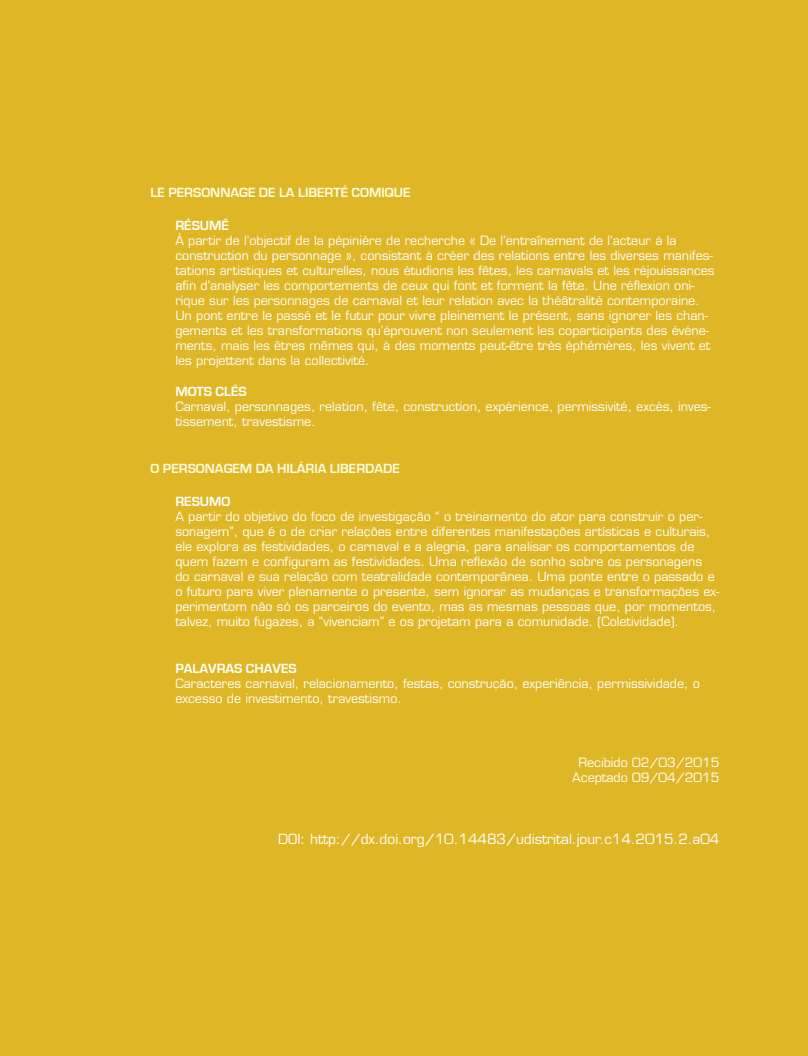
<style>
.page{position:relative;width:808px;height:1056px;background:#dfb625}
.page>*{position:absolute;margin:0;border:0;box-sizing:border-box;transform-origin:0 0}
.t1{font:13.75px "Eurostile";color:#fff}
.t2{font:700 13.75px "Eurostile";color:#fffce1}
.t3{font:700 13.75px "Eurostile";color:#fff}
.t4{font:12.5px/15px "Eurostile";color:#fff}
</style>
<div class="page">
<p class="t2" style="left:151px;top:185px;width:252px">LE PERSONNAGE DE LA LIBERTÉ COMIQUE</p>
<p class="t3" style="left:175px;top:218px;width:55px">RÉSUMÉ</p>
<p class="t4" style="left:175px;top:233px;width:541px">À partir de l’objectif de la pépinière de recherche « De l’entraînement de l’acteur à la construction du personnage », consistant à créer des relations entre les diverses manifes&shy;tations artistiques et culturelles, nous étudions les fêtes, les carnavals et les réjouissances afin d’analyser les comportements de ceux qui font et forment la fête. Une réflexion oni&shy;rique sur les personnages de carnaval et leur relation avec la théâtralité contemporaine.<br>Un pont entre le passé et le futur pour vivre pleinement le présent, sans ignorer les chan&shy;gements et les transformations qu’éprouvent non seulement les coparticipants des événe&shy;ments, mais les êtres mêmes qui, à des moments peut-être très éphémères, les vivent et les projettent dans la collectivité.</p>
<p class="t3" style="left:175px;top:384px;width:73px">MOTS CLÉS</p>
<p class="t4" style="left:175px;top:399px;width:537px">Carnaval, personnages, relation, fête, construction, expérience, permissivité, excès, inves&shy;tissement, travestisme.</p>
<p class="t2" style="left:151px;top:461px;width:224px">O PERSONAGEM DA HILÁRIA LIBERDADE</p>
<p class="t3" style="left:175px;top:494px;width:55px">RESUMO</p>
<p class="t4" style="left:175px;top:509px;width:545px">A partir do objetivo do foco de investigação “ o treinamento do ator para construir o per&shy;sonagem”, que é o de criar relações entre diferentes manifestações artísticas e culturais, ele explora as festividades, o carnaval e a alegria, para analisar os comportamentos de quem fazem e configuram as festividades. Uma reflexão de sonho sobre os personagens do carnaval e sua relação com teatralidade contemporânea. Uma ponte entre o passado e o futuro para viver plenamente o presente, sem ignorar as mudanças e transformações ex&shy;perimentom não só os parceiros do evento, mas as mesmas pessoas que, por momentos, talvez, muito fugazes, a “vivenciam” e os projetam para a comunidade. (Coletividade).</p>
<p class="t3" style="left:175px;top:660px;width:123px">PALAVRAS CHAVES</p>
<p class="t4" style="left:175px;top:675px;width:526px">Caracteres carnaval, relacionamento, festas, construção, experiência, permissividade, o excesso de investimento, travestismo.</p>
<p class="t4" style="left:572px;top:755px;width:149px;text-align:center">Recibido 02/03/2015<br>Aceptado 09/04/2015</p>
<p class="t1" style="left:278px;top:830px;width:443px">DOI: http://dx.doi.org/10.14483/udistrital.jour.c14.2015.2.a04</p>
</div>
